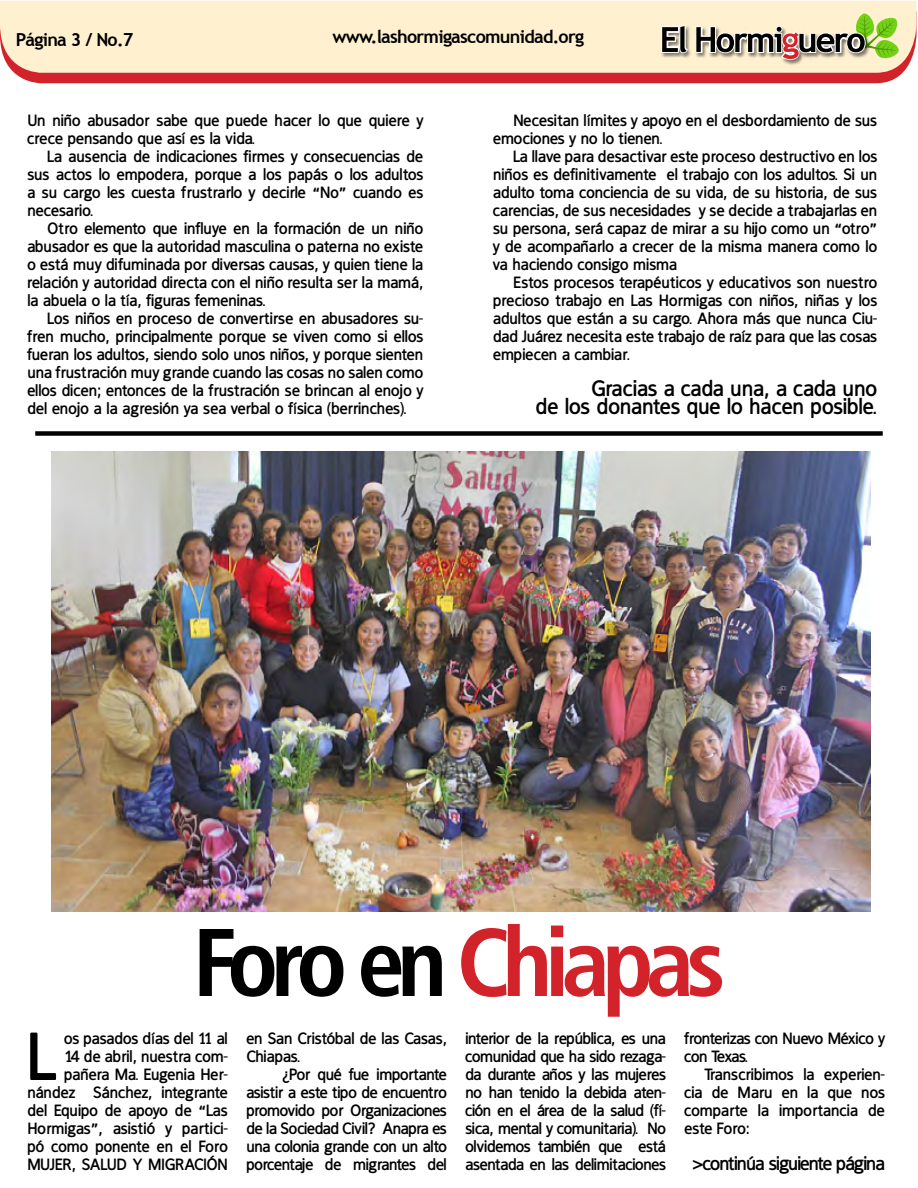
<style>
.page{position:relative;width:918px;height:1188px;background:#fff}
.page>*{position:absolute;margin:0;border:0;box-sizing:border-box;transform-origin:0 0}
.t1{font:700 condensed 96px "Frutiger LT";letter-spacing:-.08em;color:#d2232a}
.t2{font:700 68.55px "Fran Klein";color:#000}
.t3{font:700 22.5px "Fran Klein";letter-spacing:-.04em;color:#000}
.t4{font:700 19.5px "Fran Klein";letter-spacing:-.08em;color:#000}
.t5{font:700 18px "Trebuchet MS";letter-spacing:-.04em;color:#000}
.t6{font:700 16.5px/18px "Fran Klein";letter-spacing:-.04em;color:#000;text-align:justify}
.t7{font:700 16.5px/18px "Fran Klein";letter-spacing:-.06em;color:#000}
.s1{color:#000}
</style>
<div class="page">
<div style="left:14px;top:73px;width:889px;height:10px;background:#d2232a"></div>
<div style="left:0;top:1px;width:916px;height:72px;background:#fff1d0"></div>
<div style="left:660px;top:25px;width:211px;height:40px;background:#000;opacity:.5"></div>
<svg style="left:660px;top:13px;width:239px;height:49px;background:#bcb896"></svg>
<div style="left:35px;top:431px;width:848px;height:5px;background:#000"></div>
<img style="left:52px;top:452px;width:819px;height:460px">
<p class="t5" style="left:16px;top:28px;width:119px">Página 3 / No.7</p>
<p class="t5" style="left:332px;top:26px;width:253px">www.lashormigascomunidad.org</p>
<p class="t6" style="left:27px;top:111px;width:398px">Un niño abusador sabe que puede hacer lo que quiere y crece pensando que así es la vida.</p>
<p class="t6" style="left:27px;top:147px;width:398px;text-indent:20px">La ausencia de indicaciones firmes y consecuencias de sus actos lo empodera, porque a los papás o los adultos a su cargo les cuesta frustrarlo y decirle “No” cuando es necesario.</p>
<p class="t6" style="left:27px;top:219px;width:398px;text-indent:20px">Otro elemento que influye en la formación de un niño abusador es que la autoridad masculina o paterna no existe o está muy difuminada por diversas causas, y quien tiene la relación y autoridad directa con el niño resulta ser la mamá, la abuela o la tía, figuras femeninas.</p>
<p class="t6" style="left:27px;top:309px;width:398px;text-indent:20px">Los niños en proceso de convertirse en abusadores su&shy;fren mucho, principalmente porque se viven como si ellos fueran los adultos, siendo solo unos niños, y porque sienten una frustración muy grande cuando las cosas no salen como ellos dicen; entonces de la frustración se brincan al enojo y del enojo a la agresión ya sea verbal o física (berrinches).</p>
<p class="t6" style="left:493px;top:111px;width:386px;text-indent:20px">Necesitan límites y apoyo en el desbordamiento de sus emociones y no lo tienen.</p>
<p class="t6" style="left:493px;top:147px;width:386px;text-indent:20px">La llave para desactivar este proceso destructivo en los niños es definitivamente el trabajo con los adultos. Si un adulto toma conciencia de su vida, de su historia, de sus carencias, de sus necesidades y se decide a trabajarlas en su persona, será capaz de mirar a su hijo como un “otro” y de acompañarlo a crecer de la misma manera como lo va haciendo consigo misma</p>
<p class="t6" style="left:493px;top:273px;width:386px;text-indent:20px">Estos procesos terapéuticos y educativos son nuestro precioso trabajo en Las Hormigas con niños, niñas y los adultos que están a su cargo. Ahora más que nunca Ciu&shy;dad Juárez necesita este trabajo de raíz para que las cosas empiecen a cambiar.</p>
<p class="t3" style="left:591px;top:375px;width:288px">Gracias a cada una, a cada uno</p>
<p class="t3" style="left:535px;top:393px;width:344px">de los donantes que lo hacen posible.</p>
<p class="t1" style="left:193px;top:906px;width:534px"><span class="s1">Foro en</span> Chiapas</p>
<p class="t6" style="left:27px;top:1029px;width:203px;text-align:right">os pasados días del 11 al<br>14 de abril, nuestra com&shy;pañera Ma. Eugenia Her&shy;nández Sánchez, integrante del Equipo de apoyo de “Las<br>Hormigas”, asistió y partici&shy;pó como ponente en el Foro<br>MUJER, SALUD Y MIGRACIÓN</p>
<p class="t6" style="left:246px;top:1029px;width:203px">en San Cristóbal de las Casas,<br>Chiapas.</p>
<p class="t2" style="left:27px;top:1017px;width:34px">L</p>
<p class="t6" style="left:246px;top:1065px;width:203px;text-indent:36px">¿Por qué fue importante asistir a este tipo de encuentro promovido por Organizaciones de la Sociedad Civil? Anapra es una colonia grande con un alto porcentaje de migrantes del</p>
<p class="t6" style="left:465px;top:1029px;width:203px">interior de la república, es una comunidad que ha sido rezaga&shy;da durante años y las mujeres no han tenido la debida aten&shy;ción en el área de la salud (fí&shy;sica, mental y comunitaria). No olvidemos también que está asentada en las delimitaciones</p>
<p class="t7" style="left:684px;top:1029px;width:203px">fronterizas con Nuevo México y con Texas.</p>
<p class="t6" style="left:684px;top:1065px;width:203px;text-indent:20px">Transcribimos la experien&shy;cia de Maru en la que nos comparte la importancia de este Foro:</p>
<p class="t4" style="left:692px;top:1152px;width:194px">&gt;continúa siguiente página</p>
</div>
